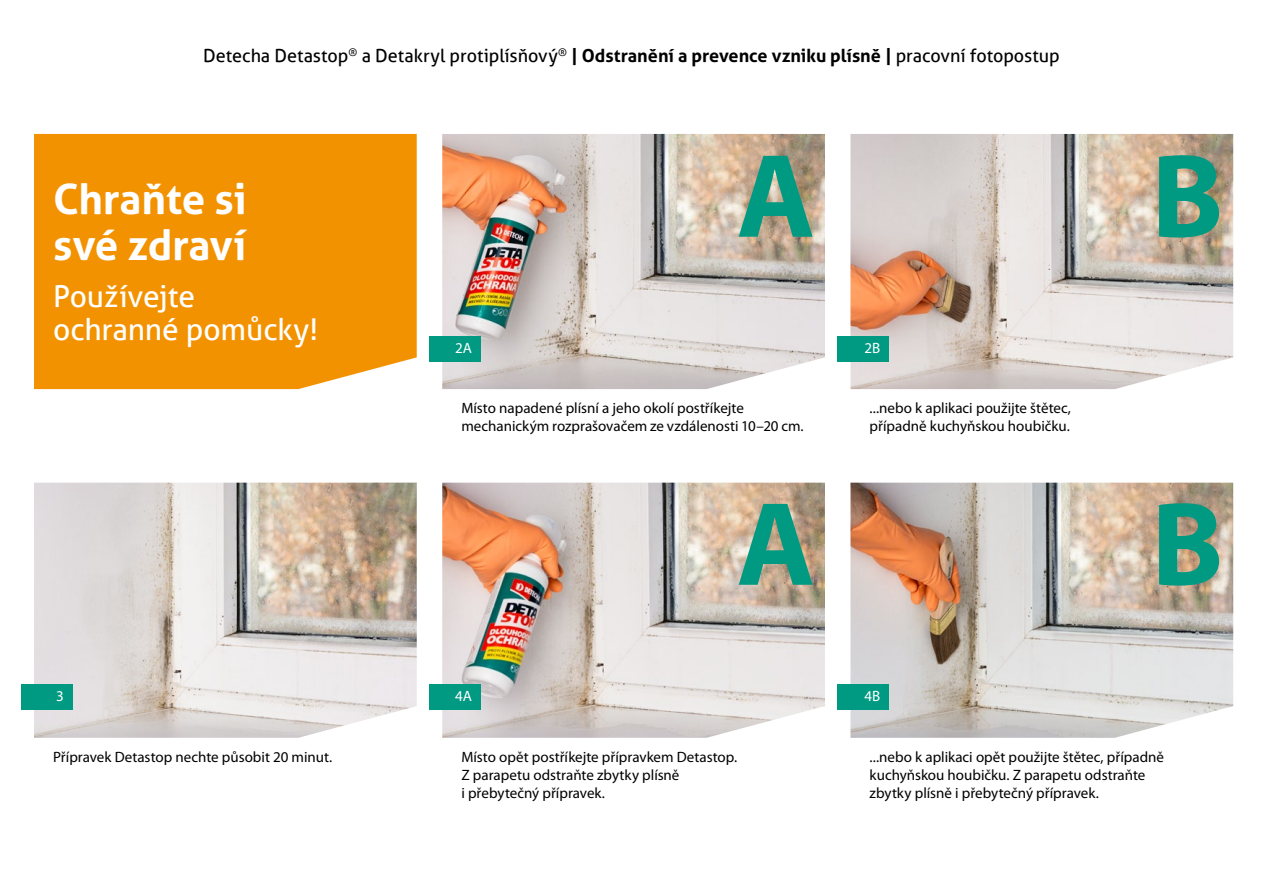
<style>
.page{position:relative;width:1263px;height:893px;background:#fff}
.page>*{position:absolute;margin:0;border:0;box-sizing:border-box;transform-origin:0 0}
.t1{font:700 120px "Myriad Pro";color:#009982}
.t2{font:700 42px "Aller";letter-spacing:-.01em;color:#fff}
.t3{font:30px "Aller";letter-spacing:-.005em;color:#fff}
.t4{font:18px "Aller";letter-spacing:-.005em;color:#000}
.t5{font:15px/18px "Myriad Pro";color:#000}
.t6{font:15px "Myriad Pro";letter-spacing:-.005em;color:#fff}
.s1{font-weight:700}
</style>
<div class="page">
<img style="left:34px;top:483px;width:383px;height:255px">
<div style="left:21px;top:685px;width:51px;height:25px;background:#009982"></div>
<img style="left:442px;top:483px;width:383px;height:255px">
<div style="left:429px;top:685px;width:51px;height:25px;background:#009982"></div>
<img style="left:850px;top:134px;width:383px;height:255px">
<div style="left:838px;top:336px;width:51px;height:25px;background:#009982"></div>
<img style="left:850px;top:483px;width:383px;height:255px">
<div style="left:838px;top:685px;width:51px;height:25px;background:#009982"></div>
<img style="left:442px;top:134px;width:383px;height:255px">
<div style="left:429px;top:336px;width:51px;height:25px;background:#009982"></div>
<div style="left:34px;top:134px;width:383px;height:255px;background:#f39200"></div>
<p class="t4" style="left:203px;top:44px;width:858px">Detecha Detastop<sup>®</sup> a Detakryl protiplísňový<sup>®</sup> <span class="s1">| Odstranění a prevence vzniku plísně |</span> pracovní fotopostup</p>
<p class="t2" style="left:53px;top:173px;width:195px">Chraňte si</p>
<p class="t2" style="left:53px;top:220px;width:195px">své zdraví</p>
<p class="t3" style="left:53px;top:278px;width:143px">Používejte</p>
<p class="t3" style="left:53px;top:311px;width:266px">ochranné pomůcky!</p>
<p class="t6" style="left:56px;top:688px;width:9px">3</p>
<p class="t5" style="left:53px;top:748px;width:281px">Přípravek Detastop nechte působit 20 minut.</p>
<p class="t6" style="left:455px;top:339px;width:18px">2A</p>
<p class="t1" style="left:737px;top:129px;width:80px">A</p>
<p class="t1" style="left:1151px;top:129px;width:74px">B</p>
<p class="t6" style="left:864px;top:339px;width:17px">2B</p>
<p class="t5" style="left:461px;top:399px;width:344px">Místo napadené plísní a jeho okolí postříkejte mechanickým rozprašovačem ze vzdálenosti 10–20 cm.</p>
<p class="t5" style="left:870px;top:399px;width:203px">...nebo k aplikaci použijte štětec, případně kuchyňskou houbičku.</p>
<p class="t6" style="left:455px;top:688px;width:18px">4A</p>
<p class="t1" style="left:737px;top:477px;width:80px">A</p>
<p class="t1" style="left:1151px;top:477px;width:74px">B</p>
<p class="t6" style="left:864px;top:688px;width:17px">4B</p>
<p class="t5" style="left:461px;top:748px;width:277px">Místo opět postříkejte přípravkem Detastop.</p>
<p class="t5" style="left:461px;top:766px;width:220px">Z parapetu odstraňte zbytky plísně</p>
<p class="t5" style="left:461px;top:784px;width:145px">i přebytečný přípravek.</p>
<p class="t5" style="left:870px;top:748px;width:296px">...nebo k aplikaci opět použijte štětec, případně kuchyňskou houbičku. Z parapetu odstraňte zbytky plísně i přebytečný přípravek.</p>
</div>
